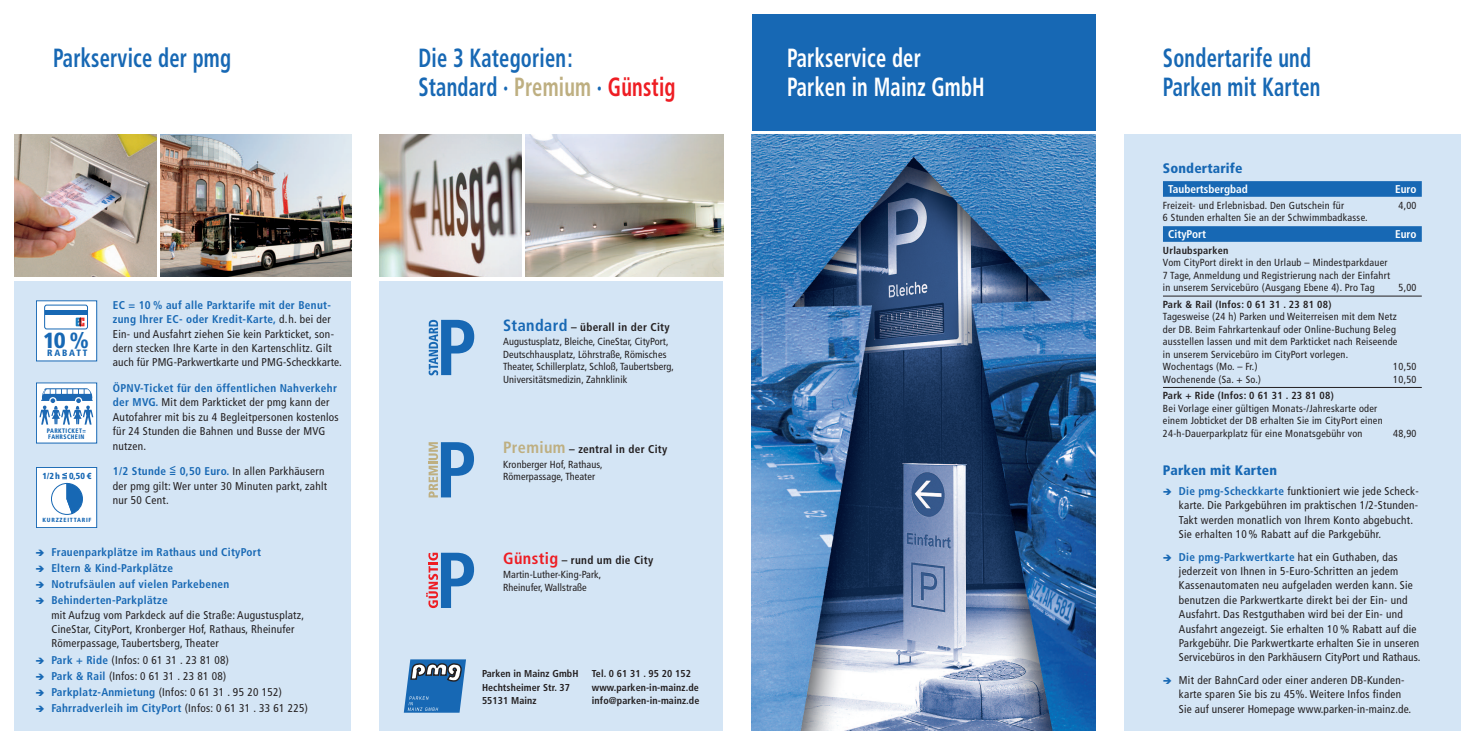
<style>
.page{position:relative;width:1475px;height:745px;background:#fff}
.page>*{position:absolute;margin:0;border:0;box-sizing:border-box;transform-origin:0 0}
.t1{font:700 condensed 26.25px/28.8px "Frutiger LT";letter-spacing:.01em;color:#1768b4;scale:.78 1}
.t2{font:700 condensed 26.25px/28.8px "Frutiger LT";letter-spacing:.01em;color:#fff;scale:.78 1}
.t3{font:900 condensed 21.88px "Frutiger LT";color:#1768b4;scale:1.05 1}
.t4{font:900 condensed 13.75px "Frutiger LT";letter-spacing:.01em;color:#1768b4}
.t5{font:condensed 11.25px/14.4px "Frutiger LT";letter-spacing:.025em;color:#231f20}
.t6{font:700 condensed 11.25px "Frutiger LT";letter-spacing:.025em;color:#1768b4}
.t7{font:700 condensed 11.25px "Frutiger LT";letter-spacing:.025em;color:#231f20}
.t8{font:700 condensed 11.25px "Frutiger LT";color:#fff}
.t9{font:condensed 10.25px/12.5px "Frutiger LT";letter-spacing:.025em;color:#231f20}
.t10{font:700 condensed 10.25px "Frutiger LT";letter-spacing:.025em;color:#231f20}
.t11{font:700 condensed 10px/13.8px "Frutiger LT";letter-spacing:.01em;color:#231f20}
.t12{font:900 condensed 9.12px "Frutiger LT";letter-spacing:.2em;color:#1768b4}
.t13{font:900 condensed 8.75px "Frutiger LT";color:#1768b4}
.t14{font:900 condensed 6.5px/6.5px "Frutiger LT";letter-spacing:.07em;color:#1768b4;scale:.9 1}
.t15{font:900 condensed 6px "Frutiger LT";letter-spacing:.125em;color:#1768b4}
.s1{color:#beaf81}
.s2{color:#ee1d23}
.s3{color:#fff}
.s4{font-weight:700;color:#1768b4}
.s5{font-family:"Arial Unicode MS";font-stretch:normal;color:#1768b4}
.s6{color:#1768b4}
.s7{font-weight:400;color:#231f20}
.s8{font-size:16.25px;color:#1768b4}
.s9{font-size:16.25px;color:#beaf81}
.s10{font-size:16.25px;color:#ee1d23}
</style>
<div class="page">
<div style="left:14px;top:281px;width:337px;height:449px;background:#d4e5f5"></div>
<img style="left:14px;top:135px;width:142px;height:141px">
<img style="left:160px;top:135px;width:191px;height:141px">
<img style="left:379px;top:135px;width:142px;height:141px">
<img style="left:525px;top:135px;width:198px;height:141px">
<div style="left:751px;top:14px;width:344px;height:116px;background:#1768b4"></div>
<img style="left:751px;top:135px;width:344px;height:595px">
<div style="left:36px;top:300px;width:61px;height:61px;background:#fff"></div>
<div style="left:36px;top:300px;width:61px;height:61px;border:1px solid #1768b4"></div>
<div style="left:44px;top:304px;width:44px;height:25px;border:1px solid #1768b4;border-radius:2px"></div>
<div style="left:45px;top:310px;width:42px;height:5px;background:#1768b4"></div>
<svg style="left:76px;top:317px;width:8px;height:9px"></svg>
<div style="left:36px;top:382px;width:61px;height:61px;background:#fff"></div>
<div style="left:36px;top:382px;width:61px;height:61px;border:1px solid #1768b4"></div>
<svg style="left:39px;top:388px;width:54px;height:36px"></svg>
<div style="left:36px;top:467px;width:61px;height:60px;background:#fff"></div>
<div style="left:36px;top:467px;width:61px;height:60px;border:1px solid #1768b4"></div>
<svg style="left:51px;top:472px;width:32px;height:43px"></svg>
<div style="left:379px;top:281px;width:344px;height:449px;background:#d4e5f5"></div>
<svg style="left:428px;top:442px;width:46px;height:55px"></svg>
<svg style="left:428px;top:319px;width:46px;height:56px"></svg>
<svg style="left:426px;top:552px;width:48px;height:55px"></svg>
<svg style="left:404px;top:659px;width:62px;height:53px;background:#467eb4"></svg>
<div style="left:1123px;top:135px;width:337px;height:595px;background:#d4e5f5"></div>
<div style="left:1162px;top:181px;width:259px;height:16px;background:#1768b4"></div>
<div style="left:1162px;top:226px;width:259px;height:16px;background:#1768b4"></div>
<hr style="left:1162px;top:296px;width:259px;height:1px;background:#231f20">
<hr style="left:1162px;top:387px;width:259px;height:1px;background:#231f20">
<h1 class="t1" style="left:53px;top:46px;width:229px">Parkservice der pmg</h1>
<h1 class="t1" style="left:418px;top:46px;width:331px">Die 3 Kategorien:<br>Standard · <span class="s1">Premium</span> · <span class="s2">Günstig</span></h1>
<h1 class="t2" style="left:787px;top:46px;width:255px">Parkservice der<br>Parken in Mainz GmbH</h1>
<h2 class="t3" style="left:43px;top:331px;width:45px">10%</h2>
<p class="t12" style="left:47px;top:349px;width:42px">RABATT</p>
<p class="t14" style="left:47px;top:427px;width:45px">PARKTICKET=<br>FAHRSCHEIN</p>
<p class="t13" style="left:42px;top:472px;width:51px">1/2h <span class="s3">≤</span> 0,50 €</p>
<p class="t15" style="left:42px;top:517px;width:51px">KURZZEITTARIF</p>
<p class="t5" style="left:113px;top:298px;width:230px"><span class="s4">EC = 10 % auf alle Parktarife mit der Benut&shy;zung Ihrer EC- oder Kredit-Karte,</span> d.h. bei der Ein- und Ausfahrt ziehen Sie kein Parkticket, son&shy;dern stecken Ihre Karte in den Kartenschlitz. Gilt auch für PMG-Parkwertkarte und PMG-Scheckkarte.</p>
<p class="t5" style="left:113px;top:381px;width:227px"><span class="s4">ÖPNV-Ticket für den öffentlichen Nahverkehr der MVG.</span> Mit dem Parkticket der pmg kann der Autofahrer mit bis zu 4 Begleitpersonen kostenlos für 24 Stunden die Bahnen und Busse der MVG nutzen.</p>
<p class="t5" style="left:113px;top:465px;width:216px"><span class="s4">1/2 Stunde</span> <span class="s5">≦</span> <span class="s4">0,50 Euro.</span> In allen Parkhäusern der pmg gilt: Wer unter 30 Minuten parkt, zahlt nur 50 Cent.</p>
<p class="t6" style="left:35px;top:547px;width:227px">➔ Frauenparkplätze im Rathaus und CityPort</p>
<p class="t6" style="left:35px;top:563px;width:139px">➔ Eltern &amp; Kind-Parkplätze</p>
<p class="t6" style="left:35px;top:579px;width:195px">➔ Notrufsäulen auf vielen Parkebenen</p>
<p class="t5" style="left:51px;top:593px;width:254px;text-indent:-16px"><span class="s6">➔</span> <span class="s4">Behinderten-Parkplätze<br></span>mit Aufzug vom Parkdeck auf die Straße: Augustusplatz, CineStar, CityPort, Kronberger Hof, Rathaus, Rheinufer Römerpassage, Taubertsberg, Theater</p>
<p class="t5" style="left:35px;top:653px;width:195px"><span class="s6">➔</span> <span class="s4">Park + Ride</span> (Infos: 0 61 31 . 23 81 08)</p>
<p class="t5" style="left:35px;top:669px;width:192px"><span class="s6">➔</span> <span class="s4">Park &amp; Rail</span> (Infos: 0 61 31 . 23 81 08)</p>
<p class="t5" style="left:35px;top:685px;width:248px"><span class="s6">➔</span> <span class="s4">Parkplatz-Anmietung</span> (Infos: 0 61 31 . 95 20 152)</p>
<p class="t6" style="left:35px;top:703px;width:274px">➔ Fahrradverleih im CityPort <span class="s7">(Infos: 0 61 31 . 33 61 225)</span></p>
<p class="t7" style="left:503px;top:322px;width:168px"><span class="s8">Standard</span> – überall in der City</p>
<p class="t9" style="left:503px;top:336px;width:172px">Augustusplatz, Bleiche, CineStar, CityPort, Deutschhausplatz, Löhrstraße, Römisches Theater, Schillerplatz, Schloß, Taubertsberg, Universitätsmedizin, Zahnklinik</p>
<p class="t7" style="left:503px;top:444px;width:166px"><span class="s9">Premium</span> – zentral in der City</p>
<p class="t9" style="left:503px;top:458px;width:101px">Kronberger Hof, Rathaus,<br>Römerpassage, Theater</p>
<p class="t7" style="left:503px;top:555px;width:152px"><span class="s10">Günstig</span> – rund um die City</p>
<p class="t9" style="left:503px;top:569px;width:100px">Martin-Luther-King-Park,<br>Rheinufer, Wallstraße</p>
<p class="t11" style="left:482px;top:667px;width:98px">Parken in Mainz GmbH<br>Hechtsheimer Str. 37<br>55131 Mainz</p>
<p class="t11" style="left:592px;top:667px;width:109px">Tel. 0 61 31 . 95 20 152 www.parken-in-mainz.de info@parken-in-mainz.de</p>
<h1 class="t1" style="left:1162px;top:46px;width:203px">Sondertarife und<br>Parken mit Karten</h1>
<p class="t4" style="left:1162px;top:162px;width:81px">Sondertarife</p>
<p class="t8" style="left:1168px;top:184px;width:81px">Taubertsbergbad</p>
<p class="t8" style="left:1394px;top:184px;width:23px">Euro</p>
<p class="t9" style="left:1162px;top:200px;width:182px">Freizeit- und Erlebnisbad. Den Gutschein für</p>
<p class="t9" style="left:1398px;top:200px;width:19px">4,00</p>
<p class="t9" style="left:1162px;top:212px;width:206px">6 Stunden erhalten Sie an der Schwimmbadkasse.</p>
<p class="t8" style="left:1168px;top:229px;width:39px">CityPort</p>
<p class="t8" style="left:1394px;top:229px;width:23px">Euro</p>
<p class="t10" style="left:1162px;top:246px;width:67px">Urlaubsparken</p>
<p class="t9" style="left:1162px;top:257px;width:228px">Vom CityPort direkt in den Urlaub – Mindestparkdauer<br>7 Tage, Anmeldung und Registrierung nach der Einfahrt in unserem Servicebüro (Ausgang Ebene 4). Pro Tag</p>
<p class="t9" style="left:1398px;top:282px;width:19px">5,00</p>
<p class="t10" style="left:1162px;top:300px;width:170px">Park &amp; Rail (Infos: 0 61 31 . 23 81 08)</p>
<p class="t9" style="left:1162px;top:311px;width:236px">Tagesweise (24 h) Parken und Weiterreisen mit dem Netz der DB. Beim Fahrkartenkauf oder Online-Buchung Beleg ausstellen lassen und mit dem Parkticket nach Reiseende in unserem Servicebüro im CityPort vorlegen.<br>Wochentags (Mo. – Fr.)</p>
<p class="t9" style="left:1392px;top:361px;width:25px">10,50</p>
<p class="t9" style="left:1162px;top:373px;width:99px">Wochenende (Sa. + So.)</p>
<p class="t9" style="left:1392px;top:373px;width:25px">10,50</p>
<p class="t10" style="left:1162px;top:391px;width:172px">Park + Ride (Infos: 0 61 31 . 23 81 08)</p>
<p class="t9" style="left:1162px;top:402px;width:221px">Bei Vorlage einer gültigen Monats-/Jahreskarte oder einem Jobticket der DB erhalten Sie im CityPort einen<br>24-h-Dauerparkplatz für eine Monatsgebühr von</p>
<p class="t9" style="left:1392px;top:427px;width:25px">48,90</p>
<p class="t4" style="left:1162px;top:464px;width:116px">Parken mit Karten</p>
<p class="t5" style="left:1178px;top:484px;width:241px;text-indent:-16px"><span class="s6">➔</span> <span class="s4">Die pmg-Scheckkarte</span> funktioniert wie jede Scheck&shy;karte. Die Parkgebühren im praktischen 1/2-Stunden-Takt werden monatlich von Ihrem Konto abgebucht.<br>Sie erhalten 10% Rabatt auf die Parkgebühr.</p>
<p class="t5" style="left:1178px;top:550px;width:243px;text-indent:-16px"><span class="s6">➔</span> <span class="s4">Die pmg-Parkwertkarte</span> hat ein Guthaben, das jederzeit von Ihnen in 5-Euro-Schritten an jedem Kassenautomaten neu aufgeladen werden kann. Sie benutzen die Parkwertkarte direkt bei der Ein- und Ausfahrt. Das Restguthaben wird bei der Ein- und Ausfahrt angezeigt. Sie erhalten 10% Rabatt auf die Parkgebühr. Die Parkwertkarte erhalten Sie in unseren Servicebüros in den Parkhäusern CityPort und Rathaus.</p>
<p class="t5" style="left:1178px;top:673px;width:234px;text-indent:-16px"><span class="s6">➔</span> Mit der BahnCard oder einer anderen DB-Kunden&shy;karte sparen Sie bis zu 45%. Weitere Infos finden<br>Sie auf unserer Homepage www.parken-in-mainz.de.</p>
</div>
